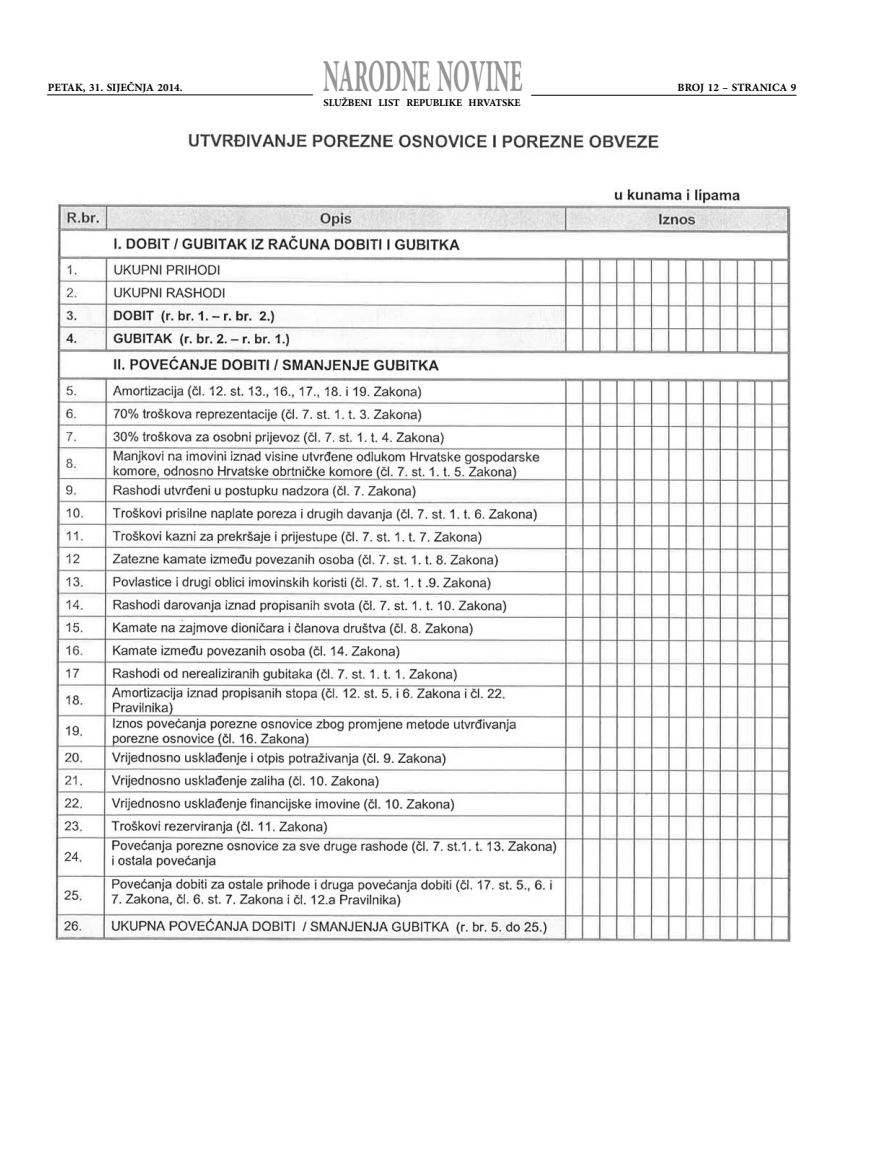
<style>
.page{position:relative;width:872px;height:1170px;background:#fff}
.page>*{position:absolute;margin:0;border:0;box-sizing:border-box;transform-origin:0 0}
.t1{font:700 45.9px "Minion Pro";letter-spacing:-.01em;color:#959595;scale:.48 1}
.t2{font:700 11.1px "Minion Pro";color:#000}
.t3{font:700 10.5px "Minion Pro";letter-spacing:-.01em;color:#000}
</style>
<div class="page">
<hr style="left:531px;top:95px;width:265px;height:1px;background:#000">
<hr style="left:47px;top:95px;width:266px;height:1px;background:#000">
<img style="left:53px;top:132px;width:738px;height:810px">
<p class="t2" style="left:48px;top:82px;width:136px">PETAK, 31. SIJEČNJA 2014.</p>
<h1 class="t1" style="left:323px;top:58px;width:417px">NARODNE NOVINE</h1>
<p class="t3" style="left:323px;top:98px;width:198px">SLUŽBENI LIST REPUBLIKE HR VA TSKE</p>
<p class="t2" style="left:677px;top:82px;width:120px">BROJ 12 – STRANICA 9</p>
</div>
